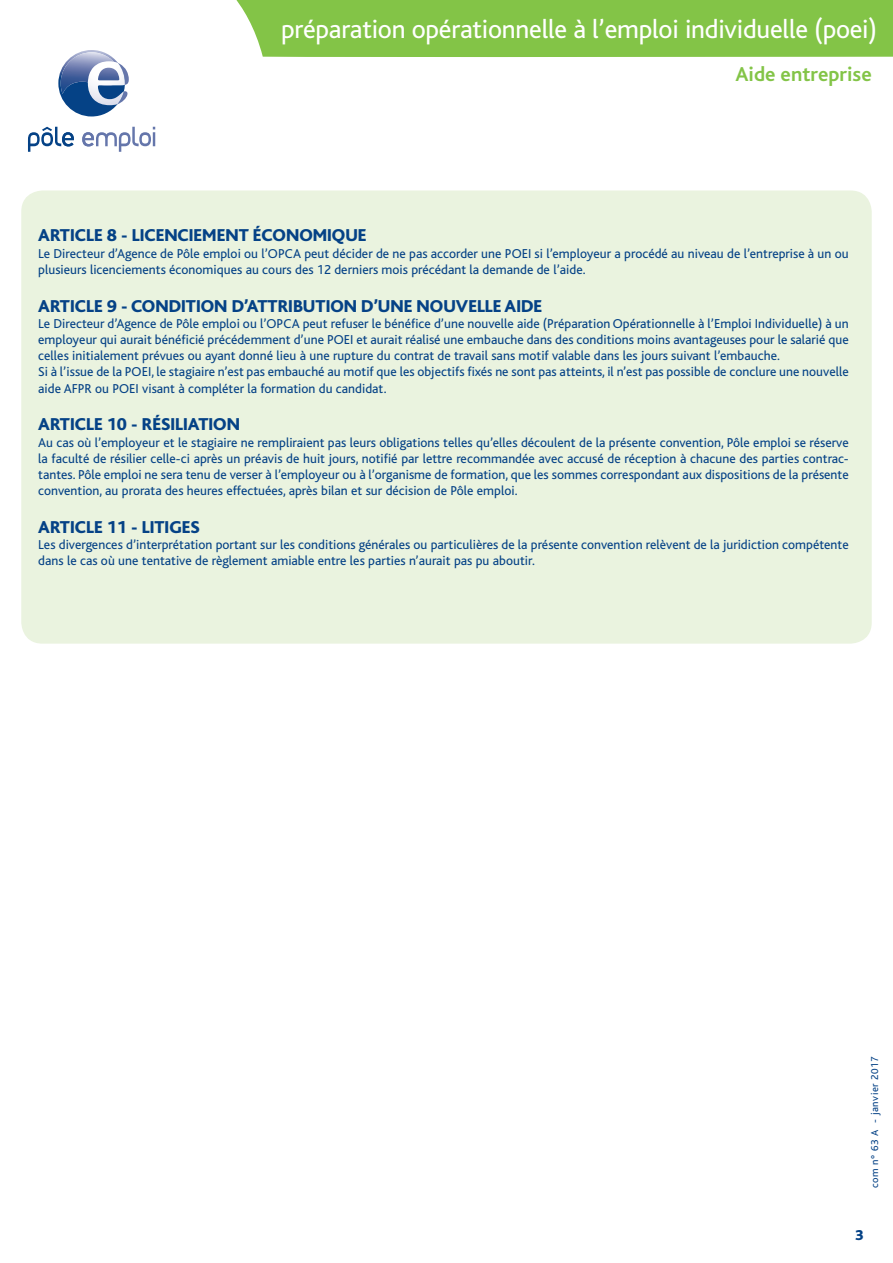
<style>
.page{position:relative;width:893px;height:1263px;background:#fff}
.page>*{position:absolute;margin:0;border:0;box-sizing:border-box;transform-origin:0 0}
.t1{font:27px "Bliss";letter-spacing:-.01em;color:#fff}
.t2{font:700 21px "Bliss";color:#83c447}
.t3{font:800 18px "Bliss";color:#054286}
.t4{font:800 15px "Bliss";color:#054286}
.t5{font:13.5px/16.2px "Bliss";color:#054286}
.t6{font:10.5px "Bliss";letter-spacing:.05em;color:#054286}
</style>
<div class="page">
<div style="left:236px;top:0;width:657px;height:57px;background:#83c447"></div>
<svg style="left:58px;top:50px;width:71px;height:66px"></svg>
<svg style="left:28px;top:127px;width:46px;height:25px"></svg>
<svg style="left:82px;top:127px;width:73px;height:25px"></svg>
<div style="left:21px;top:190px;width:851px;height:454px;background:#eaf3df;border-radius:21px"></div>
<h1 class="t1" style="left:281px;top:15px;width:598px">préparation opérationnelle à l’emploi individuelle (poei)</h1>
<h2 class="t2" style="left:735px;top:63px;width:138px">Aide entreprise</h2>
<p class="t3" style="left:38px;top:226px;width:330px">ARTICLE 8 - LICENCIEMENT ÉCONOMIQUE</p>
<p class="t5" style="left:38px;top:245px;width:812px">Le Directeur d’Agence de Pôle emploi ou l’OPCA peut décider de ne pas accorder une POEI si l’employeur a procédé au niveau de l’entreprise à un ou plusieurs licenciements économiques au cours des 12 derniers mois précédant la demande de l’aide.</p>
<p class="t3" style="left:38px;top:296px;width:505px">ARTICLE 9 - CONDITION D’ATTRIBUTION D’UNE NOUVELLE AIDE</p>
<p class="t5" style="left:38px;top:315px;width:812px;text-align:justify">Le Directeur d’Agence de Pôle emploi ou l’OPCA peut refuser le bénéfice d’une nouvelle aide (Préparation Opérationnelle à l’Emploi Individuelle) à un employeur qui aurait bénéficié précédemment d’une POEI et aurait réalisé une embauche dans des conditions moins avantageuses pour le salarié que celles initialement prévues ou ayant donné lieu à une rupture du contrat de travail sans motif valable dans les jours suivant l’embauche.</p>
<p class="t5" style="left:38px;top:364px;width:812px">Si à l’issue de la POEI, le stagiaire n’est pas embauché au motif que les objectifs fixés ne sont pas atteints, il n’est pas possible de conclure une nouvelle aide AFPR ou POEI visant à compléter la formation du candidat.</p>
<p class="t3" style="left:38px;top:415px;width:203px">ARTICLE 10 - RÉSILIATION</p>
<p class="t5" style="left:38px;top:434px;width:812px;text-align:justify">Au cas où l’employeur et le stagiaire ne rempliraient pas leurs obligations telles qu’elles découlent de la présente convention, Pôle emploi se réserve la faculté de résilier celle-ci après un préavis de huit jours, notifié par lettre recommandée avec accusé de réception à chacune des parties contrac&shy;tantes. Pôle emploi ne sera tenu de verser à l’employeur ou à l’organisme de formation, que les sommes correspondant aux dispositions de la présente convention, au prorata des heures effectuées, après bilan et sur décision de Pôle emploi.</p>
<p class="t3" style="left:38px;top:518px;width:163px">ARTICLE 11 - LITIGES</p>
<p class="t5" style="left:38px;top:537px;width:812px">Les divergences d’interprétation portant sur les conditions générales ou particulières de la présente convention relèvent de la juridiction compétente dans le cas où une tentative de règlement amiable entre les parties n’aurait pas pu aboutir.</p>
<p class="t6" style="left:869px;top:1188px;width:133px;rotate:-90deg">com n° 63 A - janvier 2017</p>
<p class="t4" style="left:855px;top:1228px;width:10px">3</p>
</div>
